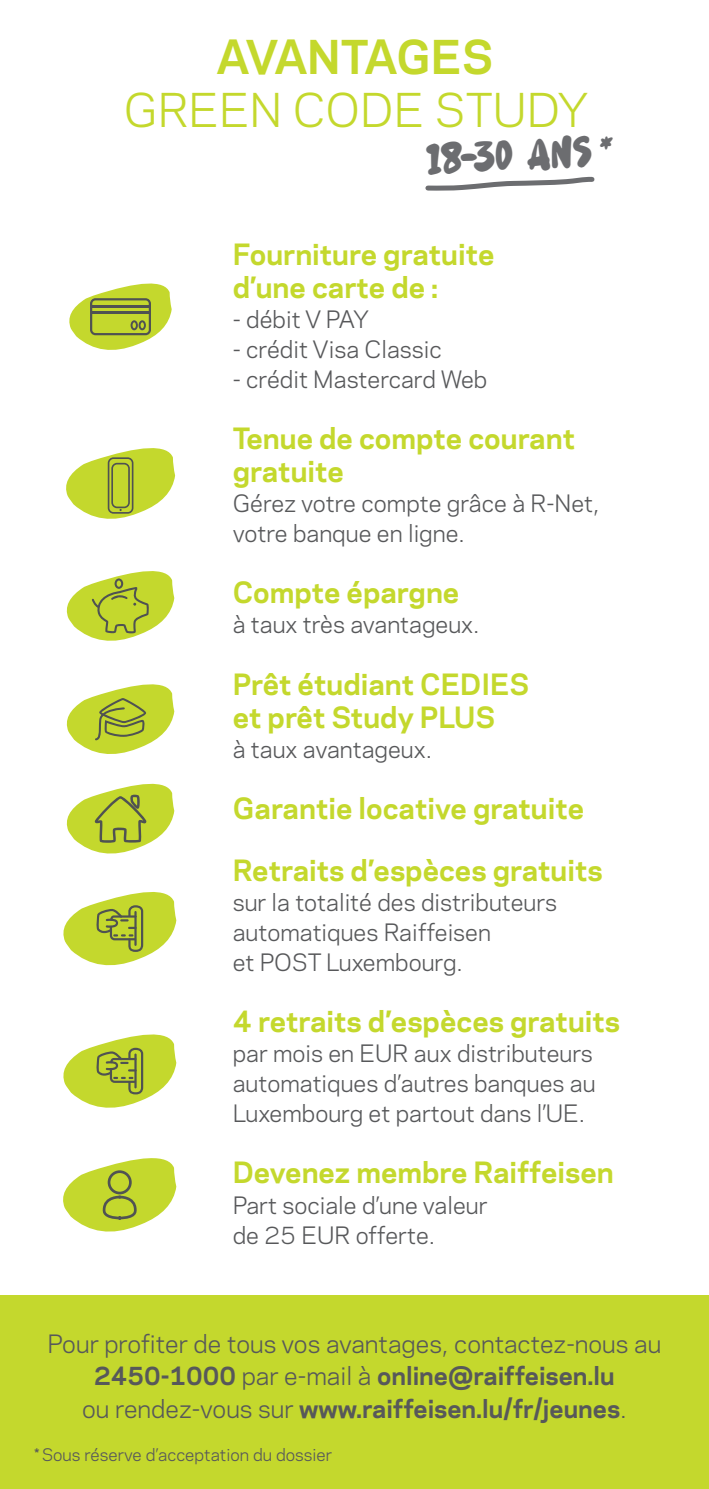
<style>
.page{position:relative;width:709px;height:1489px;background:#fff}
.page>*{position:absolute;margin:0;border:0;box-sizing:border-box;transform-origin:0 0}
.t1{font:43.75px/52.5px "Galaxie Polaris";color:#c4d82d;text-align:center}
.t2{font:35px "Blueberry";color:#6c6d70}
.t3{font:700 27.5px/33px "Galaxie Polaris";color:#c4d82d}
.t4{font:23.75px/32.5px "Galaxie Polaris";color:#57585a;text-align:center}
.t5{font:22.5px/30px "Galaxie Polaris";color:#57585a}
.t6{font:16.25px "Galaxie Polaris";color:#57585a}
.s1{font-weight:700}
</style>
<div class="page">
<div style="left:0;top:1295px;width:709px;height:193px;background:#c4d82d"></div>
<svg style="left:425px;top:176px;width:170px;height:15px"></svg>
<svg style="left:66px;top:684px;width:108px;height:70px"></svg>
<svg style="left:66px;top:783px;width:108px;height:71px"></svg>
<svg style="left:69px;top:283px;width:103px;height:67px"></svg>
<hr style="left:91px;top:306px;width:59px;height:2px;background:#4f5252">
<hr style="left:91px;top:311px;width:59px;height:2px;background:#4f5252">
<div style="left:139px;top:320px;width:7px;height:10px;border:2px solid #4f5252;border-radius:50%"></div>
<div style="left:131px;top:320px;width:7px;height:10px;border:2px solid #4f5252;border-radius:50%"></div>
<svg style="left:66px;top:448px;width:109px;height:71px"></svg>
<svg style="left:66px;top:571px;width:108px;height:70px"></svg>
<svg style="left:63px;top:892px;width:113px;height:74px"></svg>
<svg style="left:63px;top:1034px;width:113px;height:74px"></svg>
<svg style="left:63px;top:1158px;width:113px;height:74px"></svg>
<p class="t1" style="left:124px;top:29px;width:466px"><span class="s1">AVANTAGES<br></span>GREEN CODE STUDY</p>
<p class="t2" style="left:425px;top:142px;width:190px;rotate:-3deg">18-30 ANS <sup>*</sup></p>
<p class="t3" style="left:233px;top:236px;width:263px">Fourniture gratuite d’une carte de :</p>
<p class="t5" style="left:233px;top:303px;width:138px">- débit V PAY</p>
<p class="t5" style="left:233px;top:333px;width:211px">- crédit Visa Classic</p>
<p class="t5" style="left:233px;top:363px;width:256px">- crédit Mastercard Web</p>
<p class="t3" style="left:233px;top:420px;width:344px">Tenue de compte courant gratuite</p>
<p class="t5" style="left:233px;top:487px;width:368px">Gérez votre compte grâce à R-Net, votre banque en ligne.</p>
<p class="t3" style="left:233px;top:574px;width:228px">Compte épargne</p>
<p class="t5" style="left:233px;top:608px;width:248px">à taux très avantageux.</p>
<p class="t3" style="left:233px;top:666px;width:298px">Prêt étudiant CEDIES et prêt Study PLUS</p>
<p class="t5" style="left:233px;top:733px;width:201px">à taux avantageux.</p>
<p class="t3" style="left:233px;top:790px;width:353px">Garantie locative gratuite</p>
<p class="t3" style="left:233px;top:851px;width:371px">Retraits d’espèces gratuits</p>
<p class="t5" style="left:233px;top:885px;width:326px">sur la totalité des distributeurs automatiques Raiffeisen<br>et POST Luxembourg.</p>
<p class="t3" style="left:233px;top:1003px;width:389px">4 retraits d’espèces gratuits</p>
<p class="t5" style="left:233px;top:1037px;width:364px">par mois en EUR aux distributeurs automatiques d’autres banques au<br>Luxembourg et partout dans l’UE.</p>
<p class="t3" style="left:233px;top:1154px;width:382px">Devenez membre Raiffeisen</p>
<p class="t5" style="left:233px;top:1188px;width:256px">Part sociale d’une valeur de 25 EUR offerte.</p>
<p class="t4" style="left:48px;top:1325px;width:615px">Pour profiter de tous vos avantages, contactez-nous au<br><span class="s1">2450-1000</span> par e-mail à <span class="s1">online@raiffeisen.lu<br></span>ou rendez-vous sur <span class="s1">www.raiffeisen.lu/fr/jeunes</span>.</p>
<p class="t6" style="left:35px;top:1442px;width:299px">*Sous réserve d’acceptation du dossier</p>
</div>
